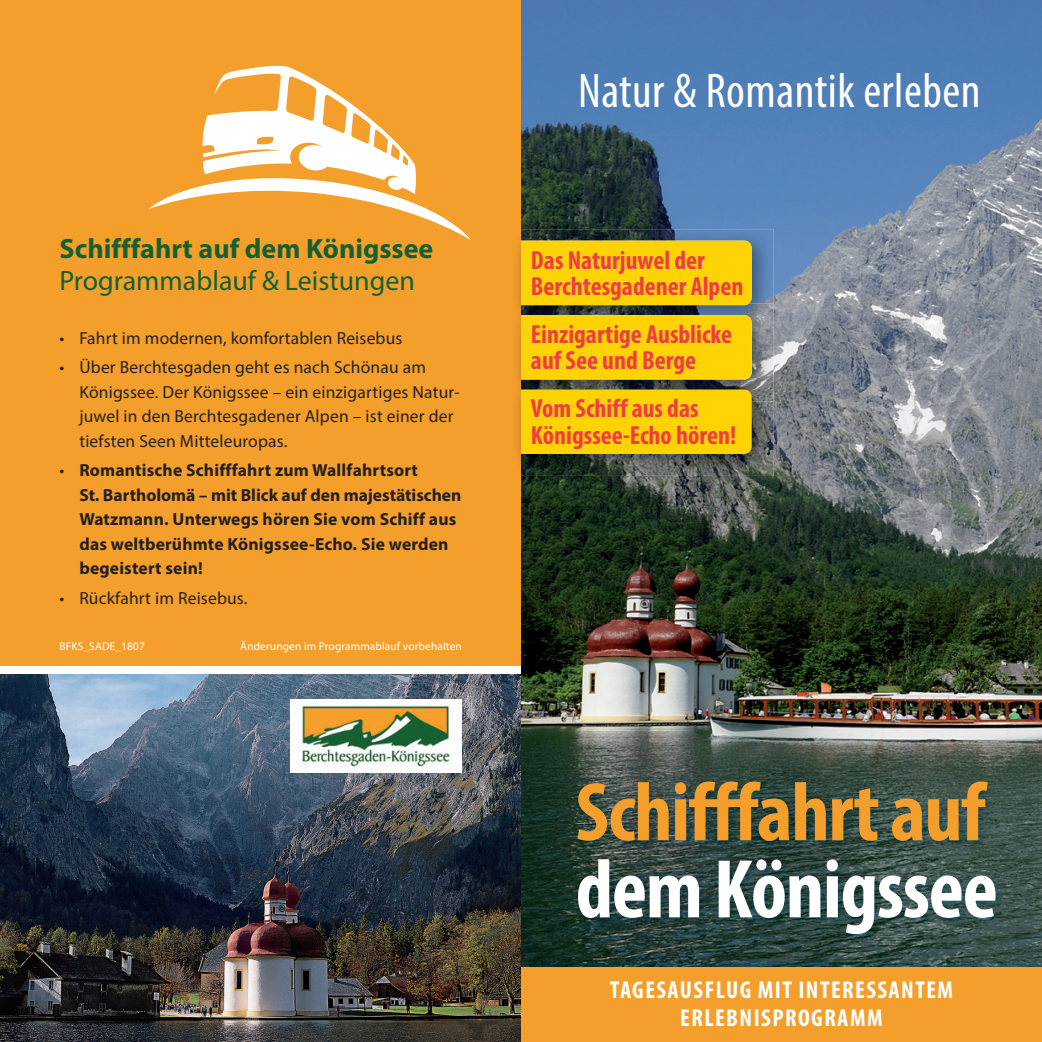
<style>
.page{position:relative;width:1042px;height:1042px;background:#fff}
.page>*{position:absolute;margin:0;border:0;box-sizing:border-box;transform-origin:0 0}
.t1{font:700 condensed 84px "Myriad Pro";letter-spacing:-.015em;color:#f49f2c}
.t2{font:700 condensed 84px "Myriad Pro";letter-spacing:-.015em;color:#fff}
.t3{font:condensed 49px "Myriad Pro";letter-spacing:.01em;color:#fff}
.t4{font:700 28px "Myriad Pro";color:#156032}
.t5{font:28px "Myriad Pro";color:#156032}
.t6{font:700 condensed 26.25px/26.2px "Myriad Pro";color:#ee3d43}
.t7{font:700 condensed 24.5px/28px "Myriad Pro";letter-spacing:.06em;color:#fff;text-align:center}
.t8{font:17.5px/24.5px "Myriad Pro";letter-spacing:.01em;color:#231f20}
.t9{font:700 17.5px/24.5px "Myriad Pro";letter-spacing:.01em;color:#231f20}
.t10{font:11.38px "Myriad Pro";letter-spacing:.01em;color:#fff}
.s1{font-weight:400}
</style>
<div class="page">
<img style="left:521px;top:0;width:521px;height:967px">
<img style="left:0;top:675px;width:521px;height:367px">
<div style="left:0;top:0;width:521px;height:665px;background:#f49f2c"></div>
<div style="left:521px;top:967px;width:521px;height:75px;background:#f49f2c"></div>
<svg style="left:148px;top:66px;width:323px;height:174px"></svg>
<img style="left:575px;top:778px;width:430px;height:166px">
<img style="left:291px;top:699px;width:170px;height:74px">
<img style="left:521px;top:229px;width:253px;height:86px">
<div style="left:521px;top:241px;width:231px;height:63px;background:#fed304"></div>
<img style="left:749px;top:304px;width:25px;height:74px">
<img style="left:521px;top:304px;width:228px;height:1px">
<div style="left:521px;top:315px;width:231px;height:63px;background:#fed304"></div>
<img style="left:521px;top:401px;width:253px;height:75px">
<img style="left:514px;top:378px;width:260px;height:23px">
<img style="left:521px;top:378px;width:228px;height:1px">
<div style="left:521px;top:389px;width:231px;height:65px;background:#fed304"></div>
<h3 class="t4" style="left:60px;top:231px;width:375px">Schifffahrt auf dem Königssee</h3>
<h3 class="t5" style="left:60px;top:263px;width:357px">Programmablauf &amp; Leistungen</h3>
<p class="t8" style="left:60px;top:325px;width:344px">• Fahrt im modernen, komfortablen Reisebus</p>
<p class="t8" style="left:79px;top:355px;width:382px;text-indent:-20px">• Über Berchtesgaden geht es nach Schönau am Königssee. Der Königssee – ein einzigartiges Natur&shy;juwel in den Berchtesgadener Alpen – ist einer der tiefsten Seen Mitteleuropas.</p>
<p class="t9" style="left:79px;top:457px;width:383px;text-indent:-20px"><span class="s1">•</span> Romantische Schifffahrt zum Wallfahrtsort<br>St. Bartholomä – mit Blick auf den majestätischen Watzmann. Unterwegs hören Sie vom Schiff aus das weltberühmte Königssee-Echo. Sie werden begeistert sein!</p>
<p class="t8" style="left:60px;top:585px;width:189px">• Rückfahrt im Reisebus.</p>
<p class="t10" style="left:60px;top:639px;width:87px">BFKS_SADE_1807</p>
<p class="t10" style="left:240px;top:639px;width:223px">Änderungen im Programmablauf vorbehalten</p>
<h2 class="t3" style="left:578px;top:62px;width:404px">Natur &amp; Romantik erleben</h2>
<h3 class="t6" style="left:531px;top:246px;width:214px">Das Naturjuwel der<br>Berchtesgadener Alpen</h3>
<h3 class="t6" style="left:531px;top:321px;width:203px">Einzigartige Ausblicke auf See und Berge</h3>
<h3 class="t6" style="left:531px;top:395px;width:207px">Vom Schiff aus das<br>Königssee-Echo hören!</h3>
<h1 class="t1" style="left:575px;top:760px;width:411px">Schifffahrt auf</h1>
<h1 class="t2" style="left:575px;top:837px;width:424px">dem Königssee</h1>
<h3 class="t7" style="left:610px;top:975px;width:345px">TAGESAUSFLUG MIT INTERESSANTEM<br>ERLEBNISPROGRAMM</h3>
</div>
